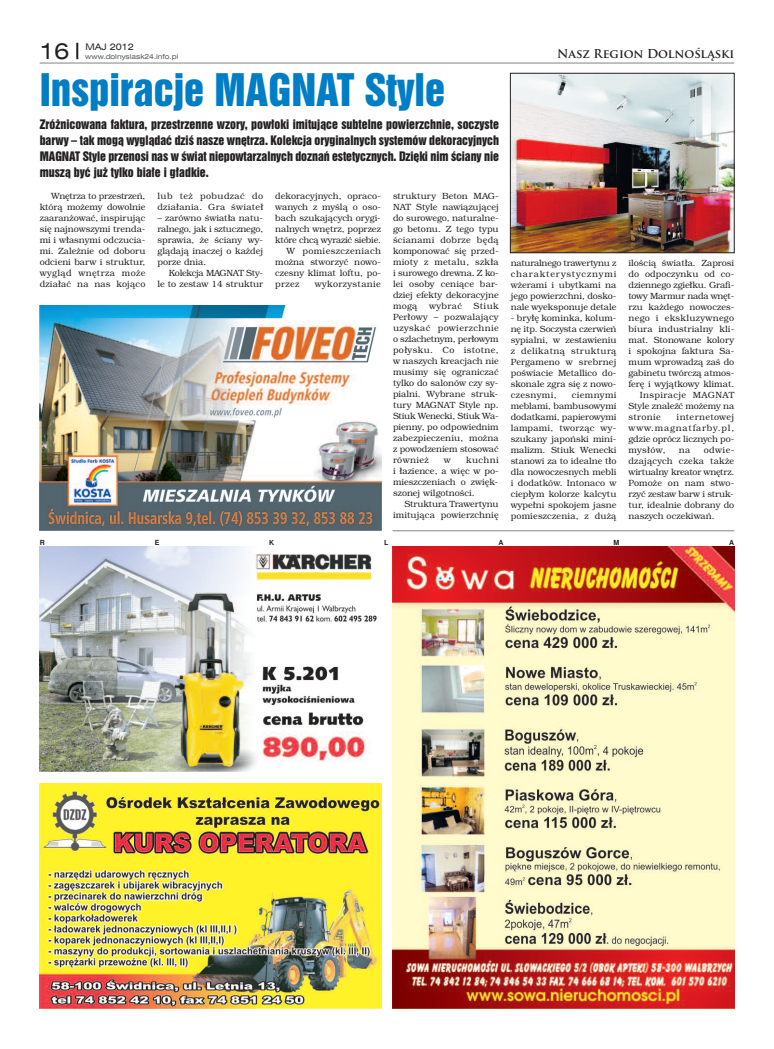
<style>
.page{position:relative;width:774px;height:1049px;background:#fff}
.page>*{position:absolute;margin:0;border:0;box-sizing:border-box;transform-origin:0 0}
.t1{font:41px "Swis 921 EU";color:#007ec5}
.t2{font:22px "Swis 721 Ex EU";color:#231f20}
.t3{font:12px/16px "Swis 921 EU";color:#231f20;text-align:justify}
.t4{font:700 12px "Trajan Pro";color:#231f20}
.t5{font:9px/11px "Te X Gyre Bonum";color:#231f20;text-align:justify}
.t6{font:9px/11px "Te X Gyre Bonum";letter-spacing:-.025em;color:#231f20;text-align:right}
.t7{font:9px/11px "Te X Gyre Bonum";letter-spacing:.03em;color:#231f20}
.t8{font:9px "Te X Gyre Bonum";letter-spacing:.04em;color:#231f20}
.t9{font:9px "Swis 721 Ex EU";color:#231f20}
.t10{font:7px "Swis 721 Ex EU";color:#57585a}
.t11{font:700 7px "Te X Gyre Heros";color:#231f20}
</style>
<div class="page">
<hr style="left:40px;top:63px;width:694px;height:1px;background:#808285">
<svg style="left:76px;top:43px;width:2px;height:16px"></svg>
<img style="left:40px;top:547px;width:337px;height:225px">
<img style="left:40px;top:783px;width:341px;height:226px">
<img style="left:512px;top:75px;width:220px;height:176px">
<div style="left:510px;top:73px;width:224px;height:180px;border:1px solid #231f20"></div>
<img style="left:393px;top:547px;width:341px;height:462px">
<img style="left:40px;top:306px;width:341px;height:225px">
<hr style="left:393px;top:530px;width:341px;height:1px;background:#808285">
<h2 class="t2" style="left:40px;top:38px;width:31px">16</h2>
<p class="t10" style="left:85px;top:52px;width:95px">www.dolnyslask24.info.pl</p>
<p class="t9" style="left:85px;top:42px;width:50px">MAJ 2012</p>
<h1 class="t1" style="left:40px;top:63px;width:407px">Inspiracje MAGNAT Style</h1>
<p class="t3" style="left:40px;top:116px;width:461px">Zróżnicowana faktura, przestrzenne wzory, powłoki imitujące subtelne powierzchnie, soczyste barwy – tak mogą wyglądać dziś nasze wnętrza. Kolekcja oryginalnych systemów dekoracyjnych MAGNAT Style przenosi nas w świat niepowtarzalnych doznań estetycznych. Dzięki nim ściany nie muszą być już tylko białe i gładkie.</p>
<p class="t5" style="left:40px;top:191px;width:107px;text-indent:11px">Wnętrza to przestrzeń, którą możemy dowolnie zaaranżować, inspirując się najnowszymi trenda&shy;mi i własnymi odczucia&shy;mi. Zależnie od doboru odcieni barw i struktur, wygląd wnętrza może działać na nas kojąco</p>
<p class="t7" style="left:157px;top:191px;width:107px">lub też pobudzać do działania. Gra świateł</p>
<p class="t5" style="left:157px;top:213px;width:107px">– zarówno światła natu&shy;ralnego, jak i sztucznego, sprawia, że ściany wy&shy;glądają inaczej o każdej porze dnia.</p>
<p class="t6" style="left:157px;top:268px;width:107px">Kolekcja MAGNAT Sty-<br>le to zestaw 14 struktur</p>
<p class="t5" style="left:275px;top:191px;width:107px">dekoracyjnych, opraco-</p>
<p class="t5" style="left:275px;top:202px;width:107px">wanych z myślą o oso-</p>
<p class="t5" style="left:275px;top:213px;width:107px">bach szukających orygi-</p>
<p class="t5" style="left:275px;top:224px;width:107px">nalnych wnętrz, poprzez</p>
<p class="t6" style="left:275px;top:235px;width:107px">które chcą wyrazić siebie.</p>
<p class="t8" style="left:287px;top:248px;width:96px">W pomieszczeniach</p>
<p class="t5" style="left:275px;top:257px;width:107px">można stworzyć nowo-</p>
<p class="t5" style="left:275px;top:268px;width:107px">czesny klimat loftu, po-</p>
<p class="t5" style="left:275px;top:279px;width:26px">przez</p>
<p class="t8" style="left:315px;top:281px;width:68px">wykorzystanie</p>
<p class="t5" style="left:393px;top:191px;width:107px">struktury Beton MAG-NAT Style nawiązującej do surowego, naturalne&shy;go betonu. Z tego typu ścianami dobrze będą komponować się przed&shy;mioty z metalu, szkła i surowego drewna. Z ko&shy;lei osoby ceniące bar&shy;dziej efekty dekoracyjne mogą</p>
<p class="t5" style="left:393px;top:301px;width:107px;text-indent:81px">Stiuk Perłowy – pozwalający uzyskać powierzchnie o szlachetnym, perłowym połysku. Co istotne, w naszych kreacjach nie musimy się ograniczać tylko do salonów czy sy&shy;pialni. Wybrane struk&shy;tury MAGNAT Style np.<br>Stiuk Wenecki, Stiuk Wa&shy;pienny, po odpowiednim zabezpieczeniu, można z powodzeniem stosować również</p>
<p class="t5" style="left:429px;top:301px;width:35px">wybrać</p>
<p class="t5" style="left:393px;top:455px;width:107px;text-indent:73px">kuchni i łazience, a więc w po&shy;mieszczeniach o zwięk&shy;szonej wilgotności.</p>
<p class="t5" style="left:393px;top:499px;width:107px;text-align:right">Struktura Trawertynu imitująca powierzchnię</p>
<p class="t5" style="left:444px;top:455px;width:9px">w</p>
<h3 class="t4" style="left:557px;top:49px;width:179px">Nasz Region Dolnośląski</h3>
<p class="t5" style="left:511px;top:258px;width:107px">naturalnego trawertynu z charakterystycznymi wżerami i ubytkami na jego powierzchni, dosko&shy;nale wyeksponuje detale</p>
<p class="t5" style="left:511px;top:313px;width:107px">- bryłę kominka, kolum&shy;nę itp. Soczysta czerwień sypialni, w zestawieniu z delikatną strukturą Pergameno w srebrnej poświacie Metallico do&shy;skonale zgra się z nowo&shy;czesnymi,</p>
<p class="t5" style="left:511px;top:390px;width:107px;text-indent:61px">ciemnymi meblami, bambusowymi dodatkami, papierowymi lampami, tworząc wy&shy;szukany japoński mini&shy;malizm. Stiuk Wenecki stanowi za to idealne tło dla nowoczesnych mebli i dodatków. Intonaco w ciepłym kolorze kalcytu wypełni spokojem jasne pomieszczenia, z dużą</p>
<p class="t5" style="left:628px;top:258px;width:107px">ilością światła. Zaprosi</p>
<p class="t5" style="left:628px;top:269px;width:107px">do odpoczynku od co-</p>
<p class="t5" style="left:628px;top:280px;width:107px">dziennego zgiełku. Grafi-</p>
<p class="t6" style="left:628px;top:291px;width:107px">towy Marmur nada wnęt-</p>
<p class="t5" style="left:628px;top:302px;width:107px">rzu każdego nowoczes-</p>
<p class="t7" style="left:628px;top:313px;width:107px">nego i ekskluzywnego</p>
<p class="t5" style="left:628px;top:324px;width:107px">biura industrialny kli-</p>
<p class="t5" style="left:628px;top:335px;width:107px">mat. Stonowane kolory</p>
<p class="t5" style="left:628px;top:346px;width:107px">i spokojna faktura Sa-</p>
<p class="t5" style="left:628px;top:357px;width:107px">mum wprowadzą zaś do</p>
<p class="t5" style="left:628px;top:368px;width:107px">gabinetu twórczą atmos-</p>
<p class="t5" style="left:628px;top:379px;width:107px">ferę i wyjątkowy klimat.</p>
<p class="t8" style="left:640px;top:391px;width:96px">Inspiracje MAGNAT</p>
<p class="t5" style="left:628px;top:401px;width:107px">Style znaleźć możemy na</p>
<p class="t8" style="left:628px;top:413px;width:34px">stronie</p>
<p class="t5" style="left:628px;top:412px;width:107px;text-indent:48px">internetowej www.magnatfarby.pl, gdzie oprócz licznych po&shy;mysłów,</p>
<p class="t5" style="left:628px;top:445px;width:107px;text-indent:75px">odwie&shy;dzających czeka także wirtualny kreator wnętrz.<br>Pomoże on nam stwo&shy;rzyć zestaw barw i struk&shy;tur, idealnie dobrany do naszych oczekiwań.</p>
<p class="t5" style="left:679px;top:445px;width:13px">na</p>
<p class="t11" style="left:40px;top:538px;width:7px">R</p>
<p class="t11" style="left:155px;top:538px;width:6px">E</p>
<p class="t11" style="left:269px;top:538px;width:7px">K</p>
<p class="t11" style="left:384px;top:538px;width:6px">L</p>
<p class="t11" style="left:498px;top:538px;width:7px">A</p>
<p class="t11" style="left:613px;top:538px;width:7px">M</p>
<p class="t11" style="left:729px;top:538px;width:7px">A</p>
</div>
